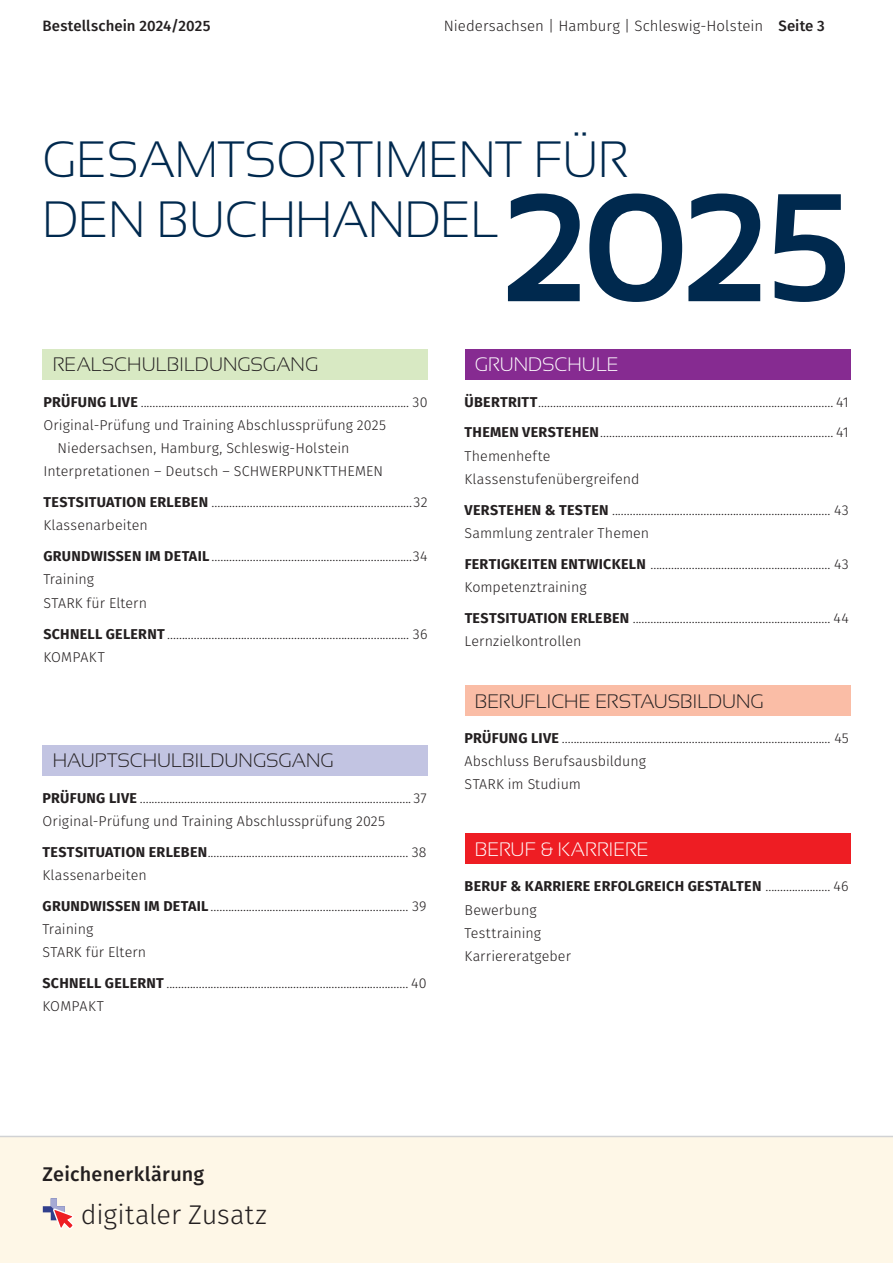
<style>
.page{position:relative;width:893px;height:1263px;background:#fff}
.page>*{position:absolute;margin:0;border:0;box-sizing:border-box;transform-origin:0 0}
.t1{font:700 153.15px "Sansation";color:#00294e}
.t2{font:300 51px/60px "Sansation";letter-spacing:-.005em;color:#00294e}
.t3{font:300 27.15px "Fira Sans";letter-spacing:-.005em;color:#231f20}
.t4{font:500 19.8px "Fira Sans";letter-spacing:.01em;color:#231f20}
.t5{font:300 19.5px "Sansation";color:#231f20}
.t6{font:300 19.5px "Sansation";letter-spacing:.005em;color:#fff}
.t7{font:300 15px "Fira Sans";color:#231f20}
.t8{font:500 15px "Fira Sans";color:#231f20}
.t9{font:300 14.25px/23.2px "Fira Sans";letter-spacing:.005em;color:#231f20}
.s1{font-weight:500}
.s2{font-weight:700}
</style>
<div class="page">
<div style="left:0;top:1136px;width:893px;height:127px;background:#fef7e7"></div>
<div style="left:43px;top:349px;width:385px;height:31px;background:#d8e9c3"></div>
<div style="left:43px;top:745px;width:385px;height:31px;background:#c2c4e2"></div>
<svg style="left:43px;top:1198px;width:31px;height:31px"></svg>
<div style="left:465px;top:349px;width:385px;height:31px;background:#862b91"></div>
<div style="left:465px;top:685px;width:385px;height:31px;background:#fabda6"></div>
<div style="left:465px;top:833px;width:385px;height:31px;background:#ee1d23"></div>
<hr style="left:0;top:1136px;width:893px;height:1px;background:#d1d2d4">
<p class="t8" style="left:43px;top:20px;width:169px">Bestellschein 2024/2025</p>
<p class="t7" style="left:444px;top:17px;width:382px">Niedersachsen | Hamburg | Schleswig-Holstein <span class="s1">Seite 3</span></p>
<h2 class="t2" style="left:43px;top:130px;width:587px">GESAMTSORTIMENT FÜR<br>DEN BUCHHANDEL</h2>
<h1 class="t1" style="left:501px;top:159px;width:351px">2025</h1>
<h3 class="t5" style="left:53px;top:353px;width:267px">REALSCHULBILDUNGSGANG</h3>
<p class="t9" style="left:43px;top:390px;width:386px"><span class="s2">PRÜFUNG LIVE</span> ........................................................................................... 30</p>
<p class="t9" style="left:43px;top:413px;width:344px">Original-Prüfung und Training Abschlussprüfung 2025</p>
<p class="t9" style="left:58px;top:437px;width:293px">Niedersachsen, Hamburg, Schleswig-Holstein</p>
<p class="t9" style="left:43px;top:460px;width:341px">Interpretationen – Deutsch – SCHWERPUNKTTHEMEN</p>
<p class="t9" style="left:43px;top:491px;width:386px"><span class="s2">TESTSITUATION ERLEBEN</span> ....................................................................32<br>Klassenarbeiten</p>
<p class="t9" style="left:43px;top:545px;width:386px"><span class="s2">GRUNDWISSEN IM DETAIL</span> ....................................................................34<br>Training<br>STARK für Eltern</p>
<p class="t9" style="left:43px;top:622px;width:386px"><span class="s2">SCHNELL GELERNT</span> .................................................................................. 36<br>KOMPAKT</p>
<h3 class="t5" style="left:53px;top:749px;width:283px">HAUPTSCHULBILDUNGSGANG</h3>
<p class="t9" style="left:43px;top:786px;width:386px"><span class="s2">PRÜFUNG LIVE</span> ............................................................................................ 37<br>Original-Prüfung und Training Abschlussprüfung 2025</p>
<p class="t9" style="left:43px;top:840px;width:386px"><span class="s2">TESTSITUATION ERLEBEN</span> .................................................................... 38<br>Klassenarbeiten</p>
<p class="t9" style="left:43px;top:894px;width:386px"><span class="s2">GRUNDWISSEN IM DETAIL</span> ................................................................... 39<br>Training<br>STARK für Eltern</p>
<p class="t9" style="left:43px;top:971px;width:386px"><span class="s2">SCHNELL GELERNT</span> .................................................................................. 40<br>KOMPAKT</p>
<h3 class="t6" style="left:475px;top:353px;width:146px">GRUNDSCHULE</h3>
<p class="t9" style="left:465px;top:386px;width:386px;line-height:30.8px"><span class="s2">ÜBERTRITT</span> .................................................................................................... 41<br><span class="s2">THEMEN VERSTEHEN</span> ............................................................................... 41</p>
<p class="t9" style="left:465px;top:444px;width:176px">Themenhefte<br>Klassenstufenübergreifend</p>
<p class="t9" style="left:465px;top:498px;width:386px"><span class="s2">VERSTEHEN &amp; TESTEN</span> .......................................................................... 43<br>Sammlung zentraler Themen</p>
<p class="t9" style="left:465px;top:552px;width:386px"><span class="s2">FERTIGKEITEN ENTWICKELN</span> ............................................................. 43<br>Kompetenztraining</p>
<p class="t9" style="left:465px;top:606px;width:386px"><span class="s2">TESTSITUATION ERLEBEN</span> ................................................................... 44<br>Lernzielkontrollen</p>
<h3 class="t5" style="left:475px;top:689px;width:291px">BERUFLICHE ERSTAUSBILDUNG</h3>
<p class="t9" style="left:465px;top:726px;width:386px"><span class="s2">PRÜFUNG LIVE</span> ........................................................................................... 45<br>Abschluss Berufsausbildung<br>STARK im Studium</p>
<h3 class="t6" style="left:475px;top:838px;width:175px">BERUF &amp; KARRIERE</h3>
<p class="t9" style="left:465px;top:875px;width:386px"><span class="s2">BERUF &amp; KARRIERE ERFOLGREICH GESTALTEN</span> ...................... 46<br>Bewerbung<br>Testtraining<br>Karriereratgeber</p>
<h3 class="t4" style="left:43px;top:1166px;width:163px">Zeichenerklärung</h3>
<h3 class="t3" style="left:81px;top:1199px;width:187px">digitaler Zusatz</h3>
</div>
